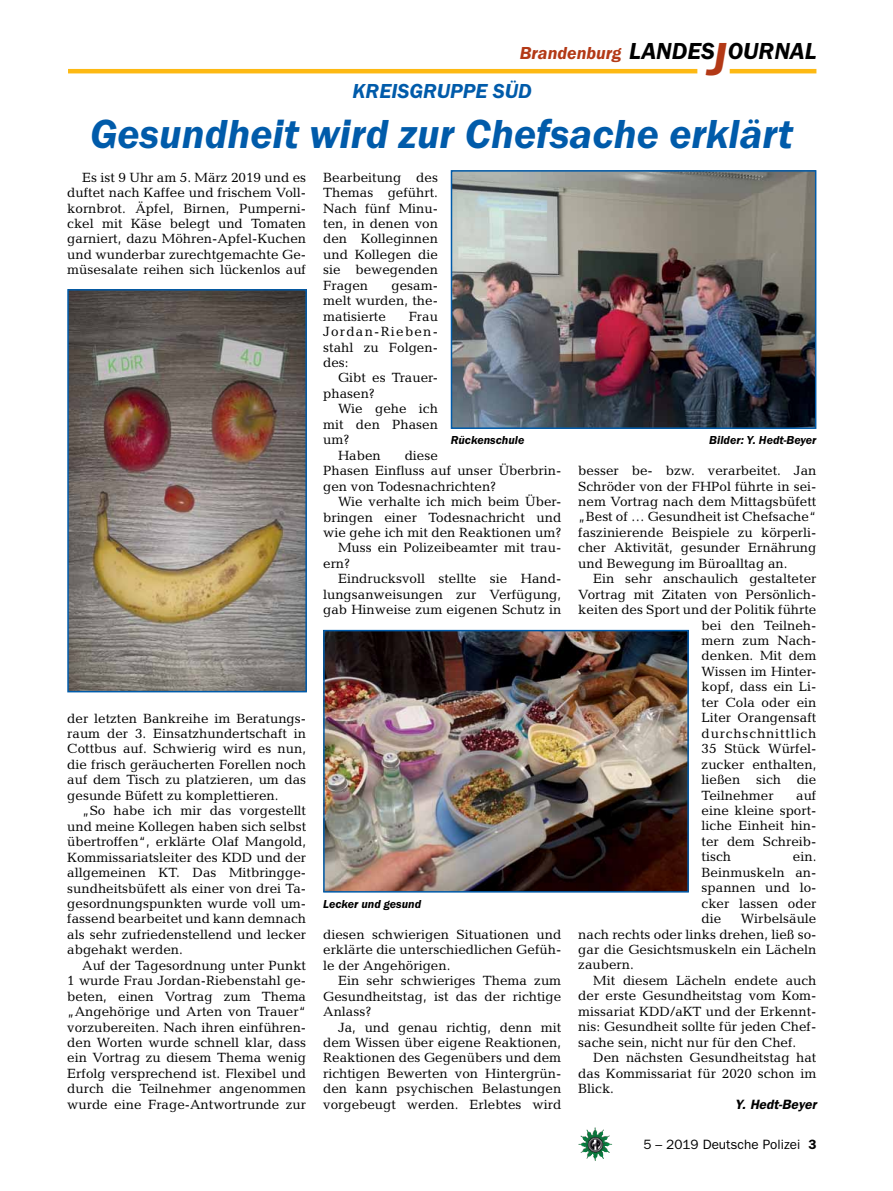
<style>
.page{position:relative;width:893px;height:1191px;background:#fff}
.page>*{position:absolute;margin:0;border:0;box-sizing:border-box;transform-origin:0 0}
.t1{font:italic 600 42px "Franklin Gothic Itc T";color:#005baa}
.t2{font:italic 600 24px "Franklin Gothic Itc T";color:#000}
.t3{font:italic 600 21px "Franklin Gothic Itc T";color:#005baa}
.t4{font:italic 600 18px "Franklin Gothic Itc T";color:#b33916}
.t5{font:13.5px/15.5px "Candida";color:#000;text-align:justify}
.t6{font:13.5px "Franklin Gothic";color:#000}
.t7{font:13.5px "Candida";letter-spacing:.065em;color:#000}
.t8{font:italic 600 13.5px "Franklin Gothic";color:#000}
.t9{font:italic 600 12px "Franklin Gothic Itc T";color:#000}
.s1{font-size:48px;color:#b33916}
.s2{font-weight:600}
</style>
<div class="page">
<img style="left:578px;top:1127px;width:17px;height:25px">
<hr style="left:730px;top:69px;width:86px;height:4px;background:#fdb913">
<hr style="left:68px;top:69px;width:629px;height:4px;background:#fdb913">
<img style="left:70px;top:292px;width:234px;height:397px">
<div style="left:67px;top:289px;width:240px;height:403px;border:2px solid #005baa"></div>
<img style="left:454px;top:173px;width:359px;height:253px">
<div style="left:451px;top:170px;width:365px;height:259px;border:2px solid #005baa"></div>
<img style="left:326px;top:633px;width:360px;height:256px">
<div style="left:323px;top:630px;width:366px;height:262px;border:2px solid #005baa"></div>
<h3 class="t4" style="left:520px;top:42px;width:103px">Brandenburg</h3>
<h3 class="t3" style="left:352px;top:79px;width:60px">Kreisgru</h3>
<h3 class="t3" style="left:450px;top:79px;width:69px">ppe Süd</h3>
<h2 class="t2" style="left:629px;top:37px;width:189px">LANDES<span class="s1">J</span>OURNAL</h2>
<h1 class="t1" style="left:90px;top:109px;width:705px">Gesundheit wird zur Chefsache erklärt</h1>
<p class="t5" style="left:323px;top:169px;width:116px">Bearbeitung des Themas geführt.<br>Nach fünf Minu&shy;ten, in denen von den Kolleginnen und Kollegen die sie bewegenden Fragen</p>
<p class="t5" style="left:67px;top:169px;width:240px;text-indent:15px">Es ist 9 Uhr am 5. März 2019 und es duftet nach Kaffee und frischem Voll&shy;kornbrot. Äpfel, Birnen, Pumperni&shy;ckel mit Käse belegt und Tomaten garniert, dazu Möhren-Apfel-Kuchen und wunderbar zurechtgemachte Ge&shy;müsesalate reihen sich lückenlos auf</p>
<p class="t5" style="left:323px;top:277px;width:116px;text-indent:68px">gesam&shy;melt wurden, the&shy;matisierte</p>
<p class="t5" style="left:323px;top:308px;width:116px;text-indent:86px">Frau Jordan-Rieben&shy;stahl zu Folgen&shy;des:</p>
<p class="t5" style="left:323px;top:370px;width:116px;text-indent:15px">Gibt es Trauer&shy;phasen?</p>
<p class="t5" style="left:338px;top:401px;width:101px">Wie gehe ich</p>
<p class="t5" style="left:323px;top:416px;width:116px">mit den Phasen</p>
<p class="t5" style="left:323px;top:432px;width:28px">um?</p>
<p class="t5" style="left:338px;top:447px;width:44px">Haben</p>
<p class="t9" style="left:451px;top:433px;width:75px">Rückenschule</p>
<p class="t9" style="left:709px;top:433px;width:109px">Bilder: Y. Hedt-Beyer</p>
<p class="t5" style="left:323px;top:447px;width:240px;text-align:left;text-indent:82px">diese<br>Phasen Einfluss auf unser Überbrin&shy;gen von Todesnachrichten?</p>
<p class="t5" style="left:338px;top:494px;width:225px">Wie verhalte ich mich beim Über-</p>
<p class="t5" style="left:323px;top:509px;width:240px">bringen einer Todesnachricht und</p>
<p class="t5" style="left:323px;top:525px;width:240px">wie gehe ich mit den Reaktionen um?</p>
<p class="t5" style="left:338px;top:540px;width:225px">Muss ein Polizeibeamter mit trau-</p>
<p class="t5" style="left:323px;top:555px;width:28px">ern?</p>
<p class="t5" style="left:338px;top:571px;width:225px">Eindrucksvoll stellte sie Hand-</p>
<p class="t5" style="left:323px;top:586px;width:240px">lungsanweisungen zur Verfügung,</p>
<p class="t5" style="left:323px;top:602px;width:240px">gab Hinweise zum eigenen Schutz in</p>
<p class="t5" style="left:578px;top:463px;width:240px">besser be- bzw. verarbeitet. Jan Schröder von der FHPol führte in sei&shy;nem Vortrag nach dem Mittagsbüfett „Best of … Gesundheit ist Chefsache“ faszinierende Beispiele zu körperli&shy;cher Aktivität, gesunder Ernährung und Bewegung im Büroalltag an.</p>
<p class="t5" style="left:593px;top:571px;width:225px">Ein sehr anschaulich gestalteter</p>
<p class="t5" style="left:578px;top:586px;width:240px">Vortrag mit Zitaten von Persönlich-</p>
<p class="t5" style="left:578px;top:602px;width:240px">keiten des Sport und der Politik führte</p>
<p class="t5" style="left:702px;top:617px;width:116px">bei den Teilneh-</p>
<p class="t5" style="left:702px;top:632px;width:116px">mern zum Nach-</p>
<p class="t5" style="left:702px;top:648px;width:116px">denken. Mit dem</p>
<p class="t5" style="left:702px;top:663px;width:116px">Wissen im Hinter-</p>
<p class="t5" style="left:702px;top:679px;width:116px">kopf, dass ein Li-</p>
<p class="t5" style="left:702px;top:694px;width:116px">ter Cola oder ein</p>
<p class="t5" style="left:702px;top:710px;width:116px">Liter Orangensaft</p>
<p class="t7" style="left:702px;top:725px;width:116px">durchschnittlich</p>
<p class="t5" style="left:702px;top:741px;width:116px">35 Stück Würfel-</p>
<p class="t5" style="left:702px;top:756px;width:116px">zucker enthalten,</p>
<p class="t5" style="left:702px;top:771px;width:116px">ließen sich die</p>
<p class="t5" style="left:702px;top:787px;width:74px">Teilnehmer</p>
<p class="t5" style="left:67px;top:710px;width:240px">der letzten Bankreihe im Beratungs&shy;raum der 3. Einsatzhundertschaft in Cottbus auf. Schwierig wird es nun, die frisch geräucherten Forellen noch auf dem Tisch zu platzieren, um das gesunde Büfett zu komplettieren.</p>
<p class="t5" style="left:67px;top:803px;width:240px;text-indent:15px">„So habe ich mir das vorgestellt und meine Kollegen haben sich selbst übertroffen“, erklärte Olaf Mangold, Kommissariatsleiter des KDD und der allgemeinen KT. Das Mitbringge&shy;sundheitsbüfett als einer von drei Ta&shy;gesordnungspunkten wurde voll um&shy;fassend bearbeitet und kann demnach als sehr zufriedenstellend und lecker abgehakt werden.</p>
<p class="t5" style="left:67px;top:957px;width:240px;text-indent:15px">Auf der Tagesordnung unter Punkt 1 wurde Frau Jordan-Riebenstahl ge&shy;beten, einen Vortrag zum Thema „Angehörige und Arten von Trauer“ vorzubereiten. Nach ihren einführen&shy;den Worten wurde schnell klar, dass ein Vortrag zu diesem Thema wenig Erfolg versprechend ist. Flexibel und durch die Teilnehmer angenommen wurde eine Frage-Antwortrunde zur</p>
<p class="t5" style="left:702px;top:787px;width:116px;text-indent:95px">auf eine kleine sport&shy;liche Einheit hin&shy;ter dem Schreib&shy;tisch</p>
<p class="t5" style="left:702px;top:849px;width:116px;text-indent:91px">ein.<br>Beinmuskeln an&shy;spannen und lo&shy;cker lassen oder die</p>
<p class="t9" style="left:323px;top:897px;width:100px">Lecker und gesund</p>
<p class="t5" style="left:578px;top:910px;width:240px;text-indent:163px">Wirbelsäule nach rechts oder links drehen, ließ so&shy;gar die Gesichtsmuskeln ein Lächeln zaubern.</p>
<p class="t5" style="left:578px;top:972px;width:240px;text-indent:15px">Mit diesem Lächeln endete auch der erste Gesundheitstag vom Kom&shy;missariat KDD/aKT und der Erkennt&shy;nis: Gesundheit sollte für jeden Chef&shy;sache sein, nicht nur für den Chef.</p>
<p class="t5" style="left:578px;top:1049px;width:240px;text-indent:15px">Den nächsten Gesundheitstag hat das Kommissariat für 2020 schon im Blick.</p>
<p class="t8" style="left:735px;top:1095px;width:83px">Y. Hedt-Beyer</p>
<p class="t5" style="left:323px;top:926px;width:240px">diesen schwierigen Situationen und erklärte die unterschiedlichen Gefüh&shy;le der Angehörigen.</p>
<p class="t5" style="left:323px;top:973px;width:240px;text-indent:15px">Ein sehr schwieriges Thema zum Gesundheitstag, ist das der richtige Anlass?</p>
<p class="t5" style="left:323px;top:1019px;width:240px;text-indent:15px">Ja, und genau richtig, denn mit dem Wissen über eigene Reaktionen, Reaktionen des Gegenübers und dem richtigen Bewerten von Hintergrün&shy;den kann psychischen Belastungen vorgebeugt werden. Erlebtes wird</p>
<p class="t6" style="left:643px;top:1136px;width:175px">5 – 2019 Deutsche Polizei <span class="s2">3</span></p>
</div>
